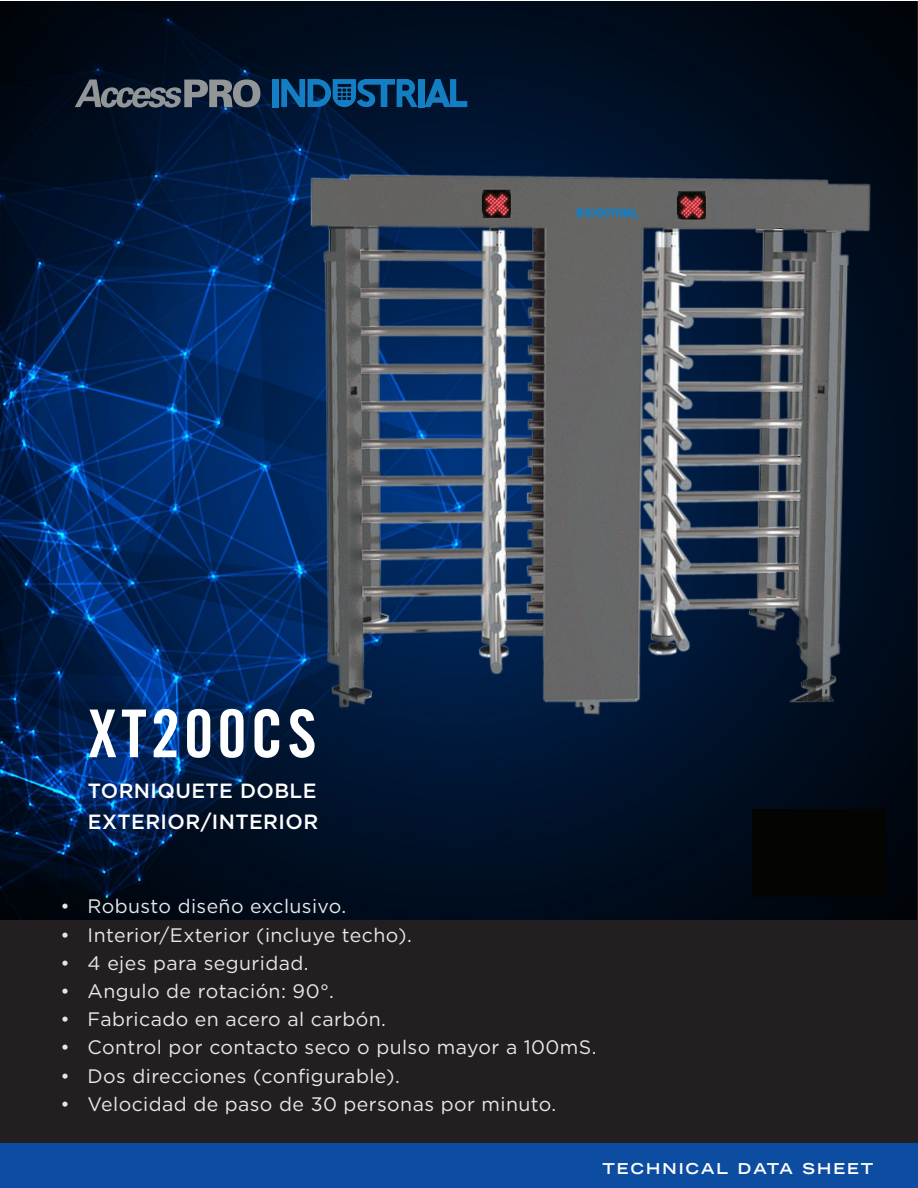
<style>
.page{position:relative;width:918px;height:1188px;background:#fff}
.page>*{position:absolute;margin:0;border:0;box-sizing:border-box;transform-origin:0 0}
.t1{font:66px "Trade Gothic Bold Cond Twenty";letter-spacing:.06em;color:#fff}
.t2{font:500 20.55px/31.5px "Gotham";letter-spacing:.02em;color:#fff}
.t3{font:19.5px "Gotham";letter-spacing:.02em;color:#e6e7e9}
.t4{font:700 expanded 15px "Trade Gothic LH";letter-spacing:.14em;color:#fff}
</style>
<div class="page">
<div style="left:0;top:1px;width:918px;height:1187px;background:#231f20"></div>
<img style="left:0;top:1px;width:916px;height:918px">
<div style="left:0;top:1143px;width:918px;height:45px;background:#0d4da1"></div>
<svg style="left:75px;top:79px;width:185px;height:29px;background:#4a535e"></svg>
<div style="left:272px;top:79px;width:7px;height:28px;background:#147ec3"></div>
<div style="left:418px;top:79px;width:6px;height:28px;background:#147ec3"></div>
<svg style="left:424px;top:79px;width:43px;height:28px"></svg>
<svg style="left:281px;top:79px;width:137px;height:28px;background:#0b5184"></svg>
<div style="left:752px;top:810px;width:133px;height:87px;background:#040503"></div>
<img style="left:290px;top:142px;width:618px;height:633px">
<svg style="left:578px;top:209px;width:60px;height:8px"></svg>
<p class="t1" style="left:88px;top:694px;width:230px">XT200CS</p>
<p class="t2" style="left:88px;top:774px;width:232px">TORNIQUETE DOBLE<br>EXTERIOR/INTERIOR</p>
<p class="t3" style="left:61px;top:896px;width:287px">• Robusto diseño exclusivo.</p>
<p class="t3" style="left:61px;top:924px;width:353px">• Interior/Exterior (incluye techo).</p>
<p class="t3" style="left:61px;top:952px;width:249px">• 4 ejes para seguridad.</p>
<p class="t3" style="left:61px;top:980px;width:275px">• Angulo de rotación: 90°.</p>
<p class="t3" style="left:61px;top:1009px;width:327px">• Fabricado en acero al carbón.</p>
<p class="t3" style="left:61px;top:1037px;width:537px">• Control por contacto seco o pulso mayor a 100mS.</p>
<p class="t3" style="left:61px;top:1065px;width:341px">• Dos direcciones (configurable).</p>
<p class="t3" style="left:61px;top:1093px;width:497px">• Velocidad de paso de 30 personas por minuto.</p>
<p class="t4" style="left:602px;top:1158px;width:272px">TECHNICAL DATA SHEET</p>
</div>
